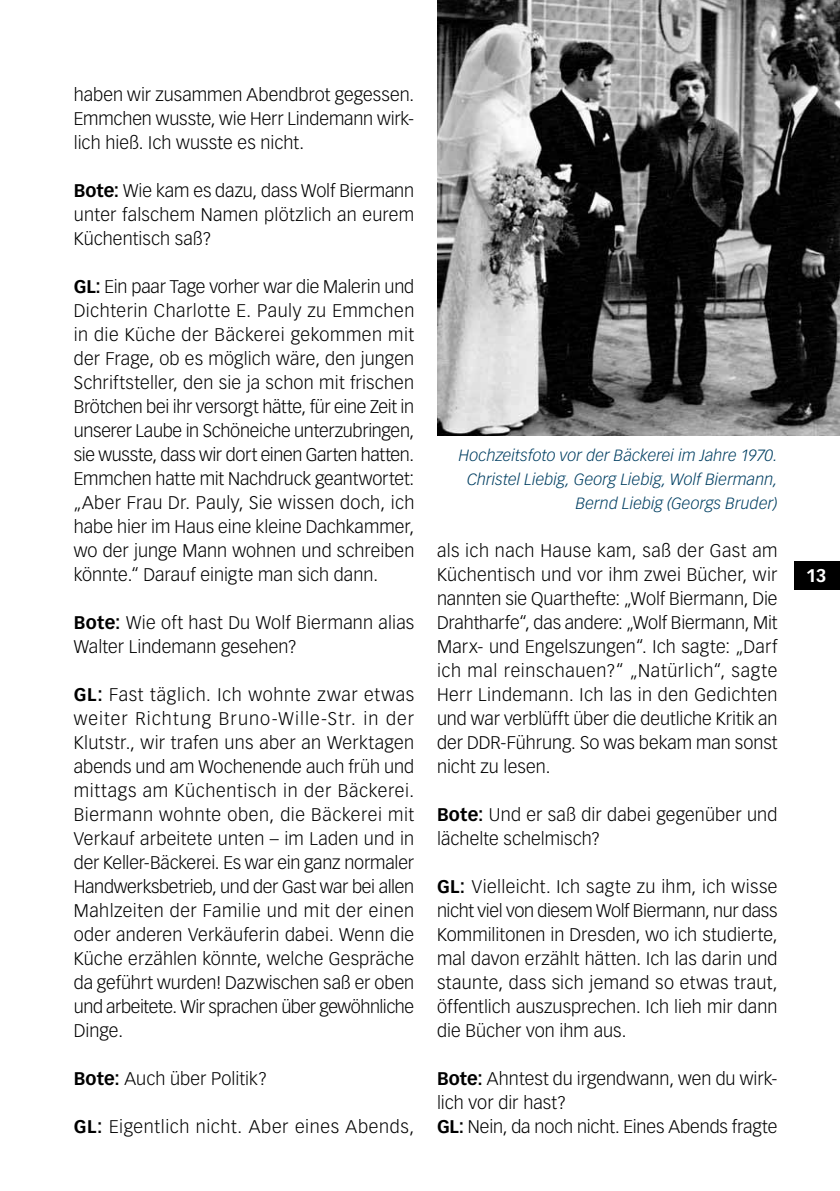
<style>
.page{position:relative;width:840px;height:1191px;background:#fff}
.page>*{position:absolute;margin:0;border:0;box-sizing:border-box;transform-origin:0 0}
.t1{font:300 18px/24px "Vectora LT Std";letter-spacing:.005em;color:#000;text-align:justify}
.t2{font:300 18px "Vectora LT Std";letter-spacing:.035em;color:#000}
.t3{font:700 18px "Vectora LT Std";color:#fff}
.t4{font:italic 300 16px/24px "Vectora LT Std";letter-spacing:.005em;color:#003f62;text-align:right}
.s1{font-weight:700}
</style>
<div class="page">
<img style="left:437px;top:0;width:402px;height:436px">
<div style="left:794px;top:561px;width:45px;height:28px;background:#000"></div>
<p class="t1" style="left:74px;top:83px;width:342px">haben wir zusammen Abendbrot gegessen.<br>Emmchen wusste, wie Herr Lindemann wirk&shy;lich hieß. Ich wusste es nicht.</p>
<p class="t1" style="left:74px;top:179px;width:342px"><span class="s1">Bote:</span> Wie kam es dazu, dass Wolf Biermann unter falschem Namen plötzlich an eurem Küchentisch saß?</p>
<p class="t1" style="left:74px;top:274px;width:342px"><span class="s1">GL:</span> Ein paar Tage vorher war die Malerin und Dichterin Charlotte E. Pauly zu Emmchen in die Küche der Bäckerei gekommen mit der Frage, ob es möglich wäre, den jungen Schriftsteller, den sie ja schon mit frischen Brötchen bei ihr versorgt hätte, für eine Zeit in unserer Laube in Schöneiche unterzubringen, sie wusste, dass wir dort einen Garten hatten.<br>Emmchen hatte mit Nachdruck geantwortet: „Aber Frau Dr. Pauly, Sie wissen doch, ich habe hier im Haus eine kleine Dachkammer, wo der junge Mann wohnen und schreiben könnte.“ Darauf einigte man sich dann.</p>
<p class="t1" style="left:74px;top:610px;width:342px"><span class="s1">Bote:</span> Wie oft hast Du Wolf Biermann alias<br>Walter Lindemann gesehen?</p>
<p class="t1" style="left:74px;top:682px;width:342px"><span class="s1">GL:</span> Fast täglich. Ich wohnte zwar etwas weiter Richtung Bruno-Wille-Str. in der Klutstr., wir trafen uns aber an Werktagen abends und am Wochenende auch früh und mittags am Küchentisch in der Bäckerei.<br>Biermann wohnte oben, die Bäckerei mit Verkauf arbeitete unten – im Laden und in der Keller-Bäckerei. Es war ein ganz normaler Handwerksbetrieb, und der Gast war bei allen Mahlzeiten der Familie und mit der einen oder anderen Verkäuferin dabei. Wenn die Küche erzählen könnte, welche Gespräche da geführt wurden! Dazwischen saß er oben und arbeitete. Wir sprachen über gewöhnliche Dinge.</p>
<p class="t1" style="left:74px;top:1066px;width:195px"><span class="s1">Bote:</span> Auch über Politik?</p>
<p class="t2" style="left:74px;top:1116px;width:342px"><span class="s1">GL:</span> Eigentlich nicht. Aber eines Abends,</p>
<p class="t4" style="left:458px;top:443px;width:320px">Hochzeitsfoto vor der Bäckerei im Jahre 1970.<br>Christel Liebig, Georg Liebig, Wolf Biermann,<br>Bernd Liebig (Georgs Bruder)</p>
<p class="t1" style="left:437px;top:538px;width:342px">als ich nach Hause kam, saß der Gast am Küchentisch und vor ihm zwei Bücher, wir nannten sie Quarthefte: „Wolf Biermann, Die Drahtharfe“, das andere: „Wolf Biermann, Mit Marx- und Engelszungen“. Ich sagte: „Darf ich mal reinschauen?“ „Natürlich“, sagte Herr Lindemann. Ich las in den Gedichten und war verblüfft über die deutliche Kritik an der DDR-Führung. So was bekam man sonst nicht zu lesen.</p>
<p class="t1" style="left:437px;top:802px;width:342px"><span class="s1">Bote:</span> Und er saß dir dabei gegenüber und lächelte schelmisch?</p>
<p class="t1" style="left:437px;top:874px;width:342px"><span class="s1">GL:</span> Vielleicht. Ich sagte zu ihm, ich wisse nicht viel von diesem Wolf Biermann, nur dass Kommilitonen in Dresden, wo ich studierte, mal davon erzählt hätten. Ich las darin und staunte, dass sich jemand so etwas traut, öffentlich auszusprechen. Ich lieh mir dann die Bücher von ihm aus.</p>
<p class="t1" style="left:437px;top:1066px;width:342px;text-align:left"><span class="s1">Bote:</span> Ahntest du irgendwann, wen du wirk&shy;lich vor dir hast?<br><span class="s1">GL:</span> Nein, da noch nicht. Eines Abends fragte</p>
<p class="t3" style="left:805px;top:565px;width:22px">13</p>
</div>
